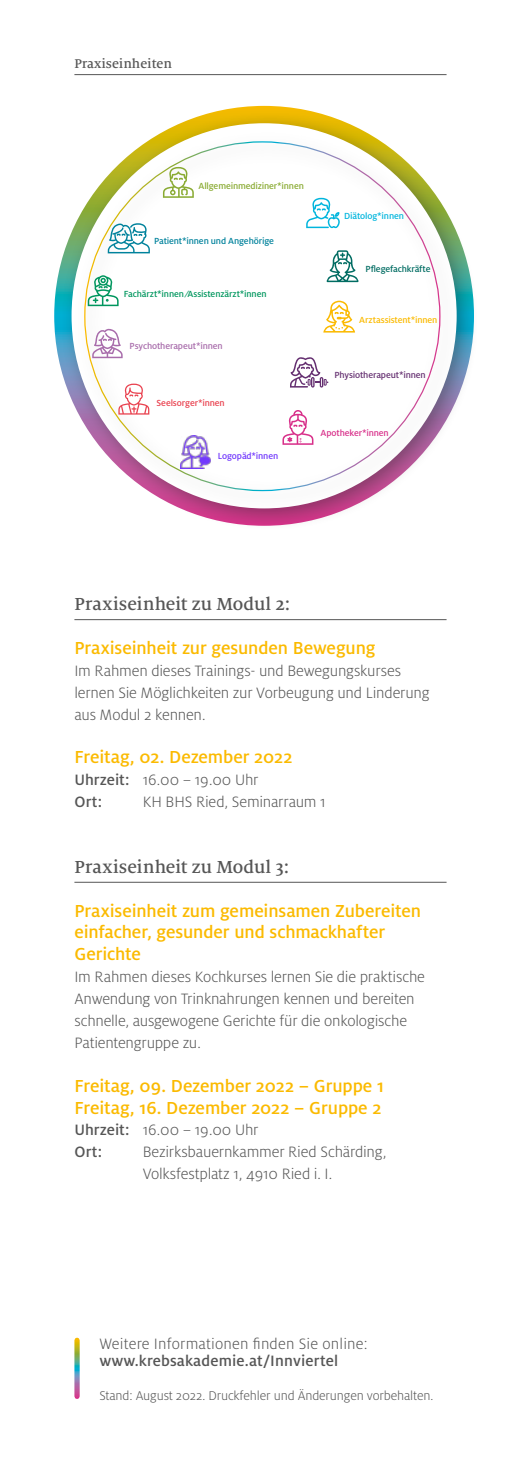
<style>
.page{position:relative;width:521px;height:1474px;background:#fff}
.page>*{position:absolute;margin:0;border:0;box-sizing:border-box;transform-origin:0 0}
.t1{font:500 19.25px/21.9px "Milo OT";letter-spacing:-.005em;color:#fbba00}
.t2{font:500 19.25px "Milo Serif Pro";color:#565656}
.t3{font:300 16.62px/21.9px "Milo OT";letter-spacing:-.01em;color:#565656}
.t4{font:300 16.62px "Milo OT";letter-spacing:.01em;color:#565656}
.t5{font:500 16.62px "Milo OT";letter-spacing:.01em;color:#565656}
.t6{font:300 14px "Milo OT";letter-spacing:-.01em;color:#565656}
.t7{font:500 14px "Milo Serif Pro";color:#565656}
.t8{font:500 9.8px "Milo OT";letter-spacing:-.01em;color:#00965e}
.t9{font:500 9.8px "Milo OT";letter-spacing:-.015em;color:#00829c}
.t10{font:500 9.8px "Milo OT";letter-spacing:-.015em;color:#89aa32}
.t11{font:500 9.8px "Milo OT";letter-spacing:-.01em;color:#a86cab}
.t12{font:500 9.8px "Milo OT";letter-spacing:-.015em;color:#653071}
.t13{font:500 9.8px "Milo OT";letter-spacing:-.01em;color:#fbba00}
.t14{font:500 9.8px "Milo OT";letter-spacing:-.015em;color:#006c62}
.t15{font:500 9.8px "Milo OT";letter-spacing:-.01em;color:#e9414f}
.t16{font:500 9.8px "Milo OT";letter-spacing:-.01em;color:#d8308a}
.t17{font:500 9.8px "Milo OT";letter-spacing:-.01em;color:#00b5dd}
.t18{font:500 9.8px "Milo OT";letter-spacing:-.01em;color:#7138fd}
.s1{font-weight:500}
</style>
<div class="page">
<hr style="left:74px;top:74px;width:372px;height:1px;background:#565656">
<hr style="left:74px;top:619px;width:372px;height:1px;background:#565656">
<hr style="left:74px;top:881px;width:372px;height:1px;background:#565656">
<svg style="left:74px;top:1340px;width:6px;height:56px"></svg>
<div style="left:60px;top:112px;width:416px;height:418px;background:#1a1a18;opacity:.35"></div>
<div style="left:73px;top:130px;width:390px;height:383px;background:#1a1a18;opacity:.35"></div>
<svg style="left:88px;top:275px;width:31px;height:31px"></svg>
<svg style="left:327px;top:250px;width:31px;height:32px"></svg>
<svg style="left:92px;top:328px;width:31px;height:30px"></svg>
<svg style="left:108px;top:223px;width:42px;height:30px"></svg>
<svg style="left:306px;top:198px;width:34px;height:30px"></svg>
<svg style="left:118px;top:383px;width:31px;height:31px"></svg>
<svg style="left:290px;top:357px;width:38px;height:31px"></svg>
<img style="left:180px;top:435px;width:30px;height:33px">
<svg style="left:323px;top:301px;width:32px;height:31px"></svg>
<svg style="left:282px;top:410px;width:31px;height:35px"></svg>
<svg style="left:163px;top:167px;width:31px;height:31px"></svg>
<p class="t7" style="left:74px;top:56px;width:99px">Praxiseinheiten</p>
<p class="t10" style="left:198px;top:180px;width:107px">Allgemeinmediziner*innen</p>
<p class="t9" style="left:154px;top:235px;width:121px">Patient*innen und Angehörige</p>
<p class="t8" style="left:124px;top:288px;width:144px">Fachärzt*innen /Assistenzärzt*innen</p>
<p class="t11" style="left:129px;top:340px;width:95px">Psychotherapeut*innen</p>
<p class="t15" style="left:156px;top:397px;width:70px">Seelsorger*innen</p>
<p class="t18" style="left:218px;top:451px;width:62px">Logopäd*innen</p>
<p class="t17" style="left:344px;top:210px;width:61px">Diätolog*innen</p>
<p class="t14" style="left:365px;top:264px;width:67px">Pflegefachkräfte</p>
<p class="t13" style="left:359px;top:314px;width:80px">Arztassistent*innen</p>
<p class="t12" style="left:334px;top:369px;width:93px">Physiotherapeut*innen</p>
<p class="t16" style="left:320px;top:427px;width:70px">Apotheker*innen</p>
<p class="t2" style="left:74px;top:593px;width:217px">Praxiseinheit zu Modul 2:</p>
<p class="t1" style="left:74px;top:637px;width:303px">Praxiseinheit zur gesunden Bewegung</p>
<p class="t3" style="left:74px;top:660px;width:357px">Im Rahmen dieses Trainings- und Bewegungskurses lernen Sie Möglichkeiten zur Vorbeugung und Linderung aus Modul 2 kennen.</p>
<p class="t1" style="left:74px;top:746px;width:219px">Freitag, 02. Dezember 2022</p>
<p class="t3" style="left:74px;top:769px;width:186px"><span class="s1">Uhrzeit:</span> 16.00 – 19.00 Uhr<br><span class="s1">Ort:</span></p>
<p class="t3" style="left:143px;top:791px;width:185px">KH BHS Ried, Seminarraum 1</p>
<p class="t2" style="left:74px;top:855px;width:216px">Praxiseinheit zu Modul 3:</p>
<p class="t1" style="left:74px;top:899px;width:348px">Praxiseinheit zum gemeinsamen Zubereiten einfacher, gesunder und schmackhafter<br>Gerichte</p>
<p class="t3" style="left:74px;top:966px;width:352px">Im Rahmen dieses Kochkurses lernen Sie die praktische Anwendung von Trinknahrungen kennen und bereiten schnelle, ausgewogene Gerichte für die onkologische Patientengruppe zu.</p>
<p class="t1" style="left:74px;top:1074px;width:311px">Freitag, 09. Dezember 2022 – Gruppe 1<br>Freitag, 16. Dezember 2022 – Gruppe 2</p>
<p class="t3" style="left:74px;top:1119px;width:186px"><span class="s1">Uhrzeit:</span> 16.00 – 19.00 Uhr<br><span class="s1">Ort:</span></p>
<p class="t3" style="left:143px;top:1141px;width:245px">Bezirksbauernkammer Ried Schärding,<br>Volksfestplatz 1, 4910 Ried i. I.</p>
<p class="t4" style="left:99px;top:1334px;width:270px">Weitere Informationen finden Sie online:</p>
<p class="t5" style="left:99px;top:1351px;width:240px">www.krebsakademie.at/Innviertel</p>
<p class="t6" style="left:99px;top:1387px;width:335px">Stand: August 2022. Druckfehler und Änderungen vorbehalten.</p>
</div>
